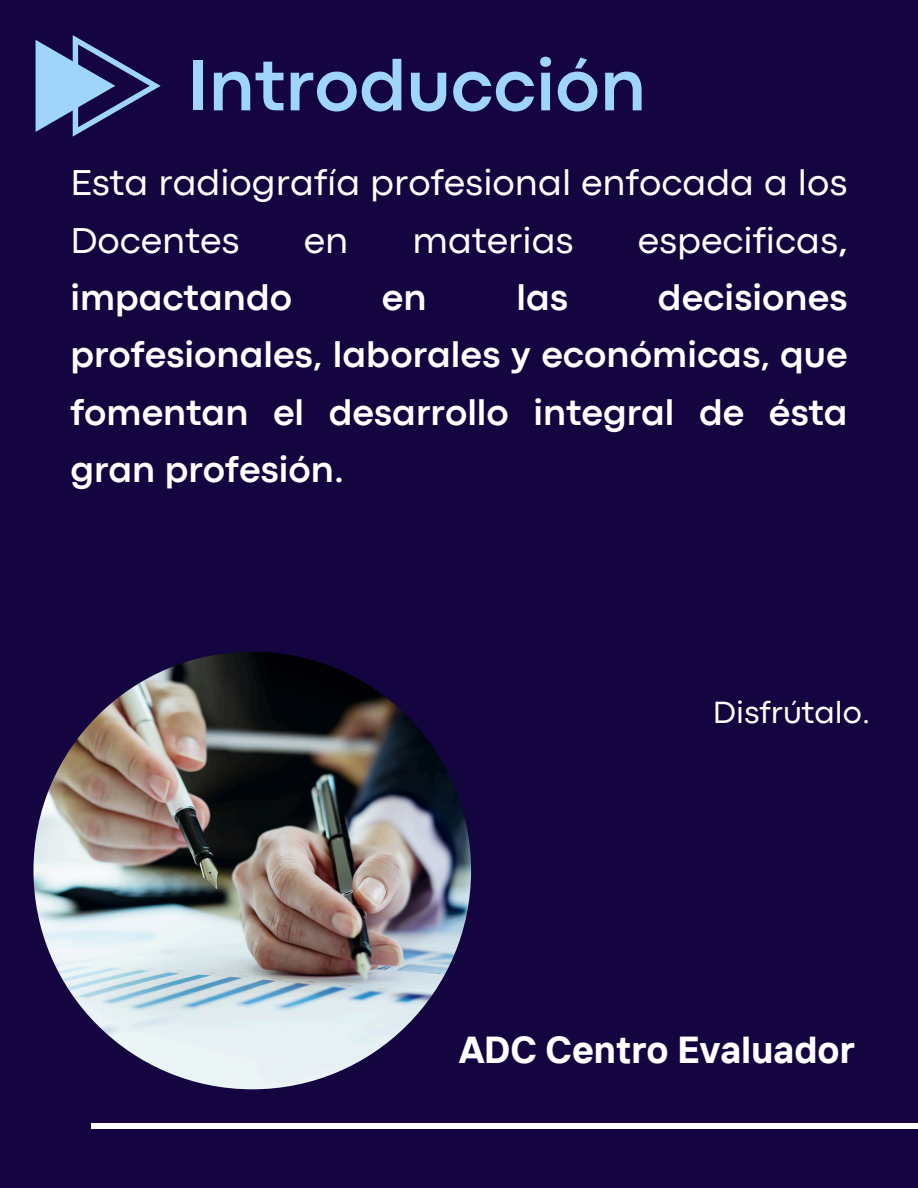
<style>
.page{position:relative;width:918px;height:1188px;background:#140540}
.page>*{position:absolute;margin:0;border:0;box-sizing:border-box;transform-origin:0 0}
.t1{font:700 75px "Codec Pro";color:#9ed5f8}
.t2{font:700 37.5px/57.3px "Codec Pro";color:#fff;text-align:justify}
.t3{font:37.5px/57.3px "Codec Pro";color:#fff}
.t4{font:700 37.5px "TT Interphases";color:#fff}
.t5{font:32.1px "Codec Pro";color:#fff}
.s1{font-weight:700}
</style>
<div class="page">
<img style="left:33px;top:652px;width:438px;height:437px;border-radius:50%">
<div style="left:92px;top:1123px;width:826px;height:6px;background:#fff"></div>
<svg style="left:36px;top:35px;width:124px;height:101px"></svg>
<h1 class="t1" style="left:188px;top:59px;width:460px">Introducción</h1>
<h3 class="t3" style="left:70px;top:157px;width:779px">Esta radiografía profesional enfocada a los<br>Docentes</h3>
<h3 class="t3" style="left:304px;top:214px;width:46px">en</h3>
<h3 class="t3" style="left:413px;top:214px;width:163px">materias</h3>
<h3 class="t3" style="left:638px;top:214px;width:211px">especificas<span class="s1">,</span></h3>
<h3 class="t2" style="left:70px;top:272px;width:779px;text-indent:588px">decisiones profesionales, laborales y económicas, que fomentan el desarrollo integral de ésta gran profesión.</h3>
<h3 class="t2" style="left:70px;top:272px;width:223px">impactando</h3>
<h3 class="t2" style="left:382px;top:272px;width:46px">en</h3>
<h3 class="t2" style="left:517px;top:272px;width:53px">las</h3>
<p class="t5" style="left:713px;top:701px;width:159px">Disfrútalo.</p>
<p class="t4" style="left:459px;top:1026px;width:397px">ADC Centro Evaluador</p>
</div>
